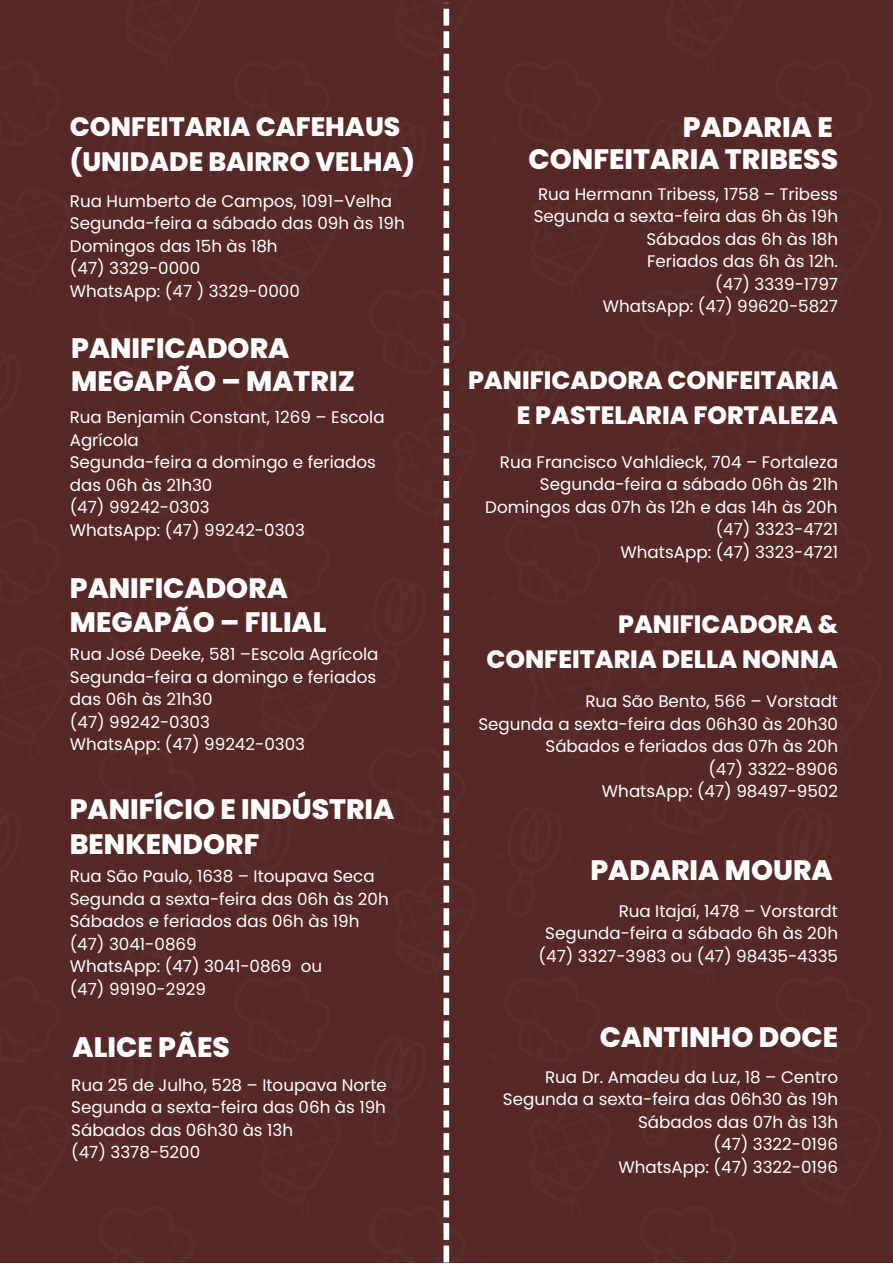
<style>
.page{position:relative;width:893px;height:1264px;background:#fff}
.page>*{position:absolute;margin:0;border:0;box-sizing:border-box;transform-origin:0 0}
.t1{font:800 28.05px/32.5px "Poppins";color:#fff}
.t2{font:800 26.55px/34.8px "Poppins";color:#fff}
.t3{font:800 25.05px/34.8px "Poppins";color:#fff;text-align:right}
.t4{font:16.8px/22.5px "Poppins";color:#fff}
</style>
<div class="page">
<div style="left:0;top:0;width:892px;height:1262px;background:#562926"></div>
<svg style="left:443px;top:3px;width:6px;height:1259px"></svg>
<h2 class="t2" style="left:70px;top:109px;width:346px">CONFEITARIA CAFEHAUS (UNIDADE BAIRRO VELHA)</h2>
<h1 class="t1" style="left:528px;top:110px;width:311px;text-align:right">PADARIA E<br>CONFEITARIA TRIBESS</h1>
<p class="t4" style="left:70px;top:189px;width:336px">Rua Humberto de Campos, 1091–Velha<br>Segunda-feira a sábado das 09h às 19h<br>Domingos das 15h às 18h<br>(47) 3329-0000<br>WhatsApp: (47 ) 3329-0000</p>
<p class="t4" style="left:533px;top:183px;width:306px;text-align:right">Rua Hermann Tribess, 1758 – Tribess<br>Segunda a sexta-feira das 6h às 19h<br>Sábados das 6h às 18h<br>Feriados das 6h às 12h.<br>(47) 3339-1797<br>WhatsApp: (47) 99620-5827</p>
<h1 class="t1" style="left:71px;top:332px;width:285px">PANIFICADORA<br>MEGAPÃO – MATRIZ</h1>
<p class="t4" style="left:70px;top:406px;width:316px">Rua Benjamin Constant, 1269 – Escola<br>Agrícola<br>Segunda-feira a domingo e feriados das 06h às 21h30<br>(47) 99242-0303<br>WhatsApp: (47) 99242-0303</p>
<h1 class="t1" style="left:70px;top:570px;width:258px;line-height:34.8px">PANIFICADORA<br>MEGAPÃO – FILIAL</h1>
<p class="t4" style="left:70px;top:643px;width:310px">Rua José Deeke, 581 –Escola Agrícola<br>Segunda-feira a domingo e feriados das 06h às 21h30<br>(47) 99242-0303<br>WhatsApp: (47) 99242-0303</p>
<h1 class="t1" style="left:70px;top:792px;width:326px;line-height:34.8px">PANIFÍCIO E INDÚSTRIA<br>BENKENDORF</h1>
<p class="t4" style="left:70px;top:865px;width:320px">Rua São Paulo, 1638 – Itoupava Seca<br>Segunda a sexta-feira das 06h às 20h<br>Sábados e feriados das 06h às 19h (47) 3041-0869<br>WhatsApp: (47) 3041-0869 ou<br>(47) 99190-2929</p>
<h1 class="t1" style="left:72px;top:1030px;width:159px">ALICE PÃES</h1>
<p class="t4" style="left:71px;top:1073px;width:317px">Rua 25 de Julho, 528 – Itoupava Norte<br>Segunda a sexta-feira das 06h às 19h<br>Sábados das 06h30 às 13h<br>(47) 3378-5200</p>
<h3 class="t3" style="left:468px;top:362px;width:371px">PANIFICADORA CONFEITARIA<br>E PASTELARIA FORTALEZA</h3>
<p class="t4" style="left:485px;top:450px;width:354px;text-align:right">Rua Francisco Vahldieck, 704 – Fortaleza<br>Segunda-feira a sábado 06h às 21h<br>Domingos das 07h às 12h e das 14h às 20h (47) 3323-4721<br>WhatsApp: (47) 3323-4721</p>
<h3 class="t3" style="left:486px;top:606px;width:353px">PANIFICADORA &amp;<br>CONFEITARIA DELLA NONNA</h3>
<p class="t4" style="left:478px;top:690px;width:361px;text-align:right">Rua São Bento, 566 – Vorstadt<br>Segunda a sexta-feira das 06h30 às 20h30<br>Sábados e feriados das 07h às 20h<br>(47) 3322-8906<br>WhatsApp: (47) 98497-9502</p>
<h1 class="t1" style="left:590px;top:854px;width:244px">PADARIA MOURA</h1>
<p class="t4" style="left:538px;top:899px;width:301px;text-align:right">Rua Itajaí, 1478 – Vorstardt<br>Segunda-feira a sábado 6h às 20h (47) 3327-3983 ou (47) 98435-4335</p>
<h1 class="t1" style="left:599px;top:1020px;width:240px">CANTINHO DOCE</h1>
<p class="t4" style="left:503px;top:1065px;width:336px;text-align:right">Rua Dr. Amadeu da Luz, 18 – Centro<br>Segunda a sexta-feira das 06h30 às 19h<br>Sábados das 07h às 13h<br>(47) 3322-0196<br>WhatsApp: (47) 3322-0196</p>
</div>
